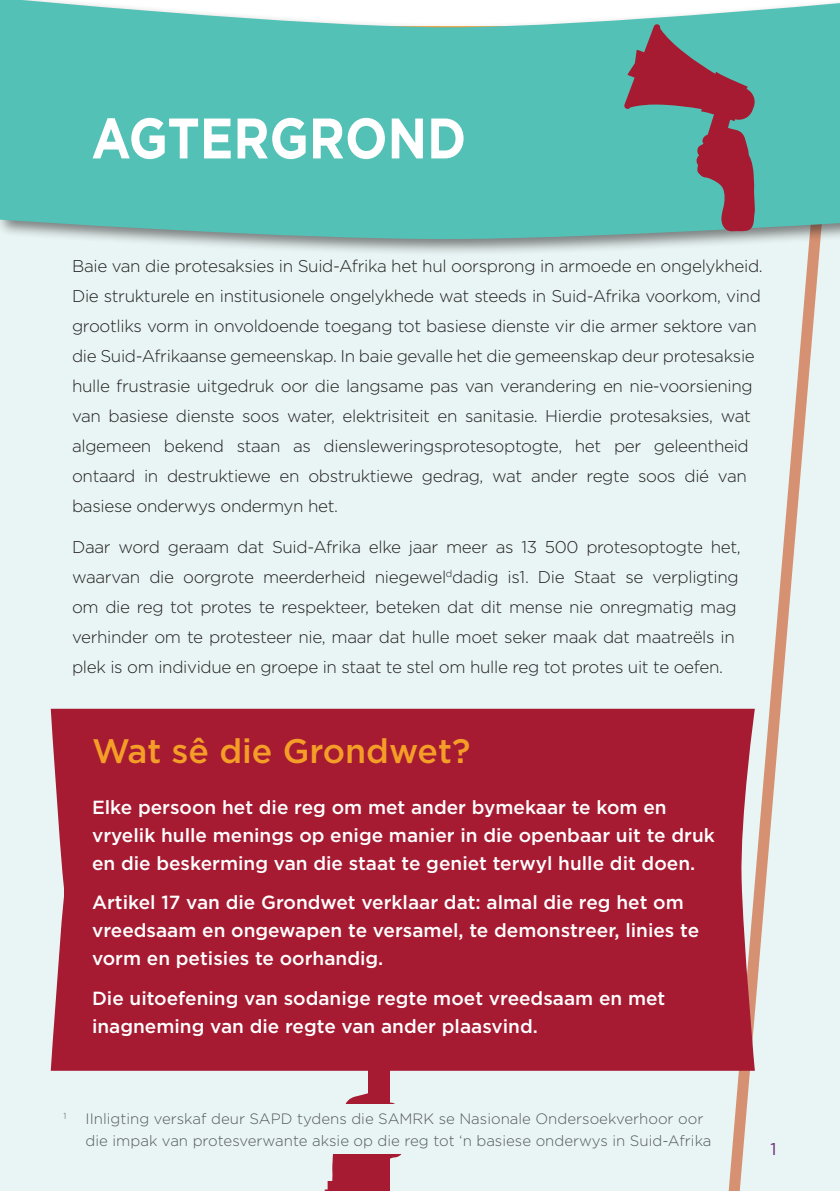
<style>
.page{position:relative;width:840px;height:1191px;background:#fff}
.page>*{position:absolute;margin:0;border:0;box-sizing:border-box;transform-origin:0 0}
.Head_2{font:700 57px "Gotham";color:#fff;scale:.88 1}
.Head_2-2{font:500 34px "Gotham";color:#f49e28}
.Text{font:500 19px/28px "Gotham";color:#fff}
.Head_2-3{font:500 19px/28px "Gotham";color:#fff}
.Text-2{font:300 17px/30px "Gotham";letter-spacing:-.02em;color:#231f20}
.Text-3{font:17px "Gotham";color:#692875}
.Footnote{font:300 15px/22px "Gotham";color:#57585a}
.Footnote-2{font:300 8.8px "Gotham";color:#57585a}
</style>
<div class="page">
<div style="left:0;top:74px;width:839px;height:1117px;background:#e8f5f4"></div>
<svg style="left:727px;top:256px;width:92px;height:935px"></svg>
<div style="left:0;top:0;width:839px;height:256px;background:#231f20;opacity:.56"></div>
<svg style="left:0;top:0;width:839px;height:240px;background:#6fc8bf"></svg>
<svg style="left:324px;top:1093px;width:78px;height:98px"></svg>
<div style="left:368px;top:975px;width:22px;height:216px;background:#a61a32"></div>
<div style="left:51px;top:709px;width:703px;height:361px;background:#a61a32"></div>
<svg style="left:356px;top:24px;width:483px;height:208px;background:#5dafa8"></svg>
<div style="left:63px;top:1104px;width:664px;height:49px;background:#e8f5f4"></div>
<p class="Head_2" style="left:91px;top:100px;width:427px">AGTERGROND</p>
<p class="Text-2" style="left:72px;top:250px;width:692px">Baie van die protesaksies in Suid-Afrika het hul oorsprong in armoede en ongelykheid.<br>Die strukturele en institusionele ongelykhede wat steeds in Suid-Afrika voorkom, vind grootliks vorm in onvoldoende toegang tot basiese dienste vir die armer sektore van die Suid-Afrikaanse gemeenskap. In baie gevalle het die gemeenskap deur protesaksie hulle frustrasie uitgedruk oor die langsame pas van verandering en nie-voorsiening van basiese dienste soos water, elektrisiteit en sanitasie. Hierdie protesaksies, wat algemeen bekend staan as diensleweringsprotesoptogte, het per geleentheid ontaard in destruktiewe en obstruktiewe gedrag, wat ander regte soos dié van basiese onderwys ondermyn het.</p>
<p class="Text-2" style="left:72px;top:531px;width:669px">Daar word geraam dat Suid-Afrika elke jaar meer as 13 500 protesoptogte het, waarvan die oorgrote meerderheid niegewel<sup>d</sup>dadig is1. Die Staat se verpligting om die reg tot protes te respekteer, beteken dat dit mense nie onregmatig mag verhinder om te protesteer nie, maar dat hulle moet seker maak dat maatreëls in plek is om individue en groepe in staat te stel om hulle reg tot protes uit te oefen.</p>
<p class="Head_2-2" style="left:92px;top:729px;width:380px">Wat sê die Grondwet?</p>
<p class="Head_2-3" style="left:92px;top:793px;width:624px">Elke persoon het die reg om met ander bymekaar te kom en vryelik hulle menings op enige manier in die openbaar uit te druk en die beskerming van die staat te geniet terwyl hulle dit doen.</p>
<p class="Text" style="left:92px;top:888px;width:608px">Artikel 17 van die Grondwet verklaar dat: almal die reg het om vreedsaam en ongewapen te versamel, te demonstreer, linies te vorm en petisies te oorhandig.</p>
<p class="Text" style="left:92px;top:983px;width:574px">Die uitoefening van sodanige regte moet vreedsaam en met inagneming van die regte van ander plaasvind.</p>
<p class="Footnote-2" style="left:63px;top:1110px;width:4px">1</p>
<p class="Footnote" style="left:85px;top:1107px;width:627px">IInligting verskaf deur SAPD tydens die SAMRK se Nasionale Ondersoekverhoor oor die impak van protesverwante aksie op die reg tot ‘n basiese onderwys in Suid-Afrika</p>
<p class="Text-3" style="left:770px;top:1137px;width:8px">1</p>
</div>
